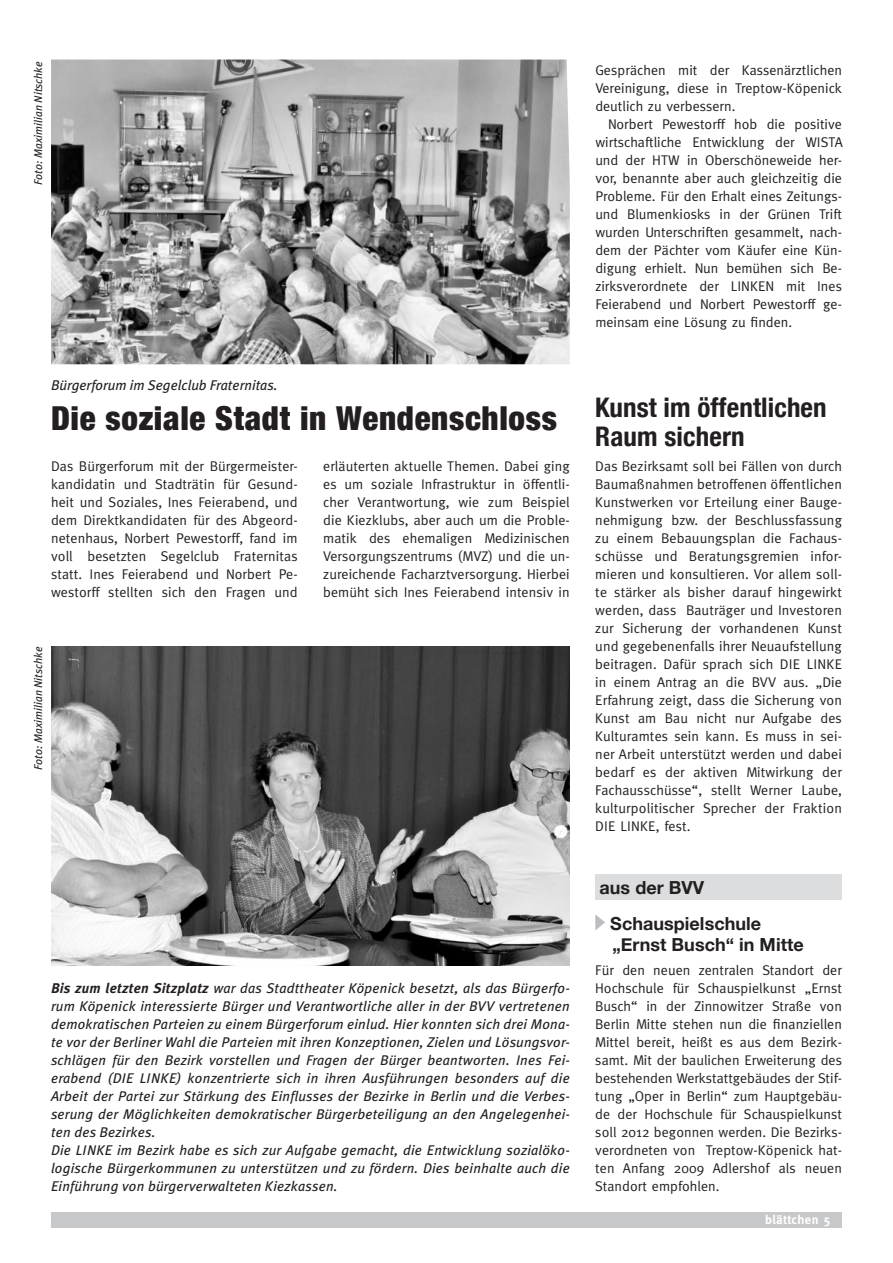
<style>
.page{position:relative;width:893px;height:1263px;background:#fff}
.page>*{position:absolute;margin:0;border:0;box-sizing:border-box;transform-origin:0 0}
.t1{font:900 condensed 33px "Helvetica Neue";letter-spacing:.02em;color:#231f20}
.t2{font:700 condensed 27px/28.5px "Helvetica Neue";letter-spacing:.005em;color:#231f20}
.t3{font:700 18px/20.2px "Helvetica Neue";color:#231f20}
.t4{font:14.1px/18px "Meta";letter-spacing:.005em;color:#231f20;text-align:justify}
.t5{font:italic 14.1px/18px "Meta Plus";letter-spacing:.015em;color:#231f20}
.t6{font:700 12.75px "Meta";letter-spacing:.03em;color:#fff}
.t7{font:italic 11.25px "Meta Plus";letter-spacing:.005em;color:#231f20}
.s1{font-weight:700}
</style>
<div class="page">
<div style="left:51px;top:1212px;width:791px;height:15px;background:#c7c8ca"></div>
<img style="left:51px;top:646px;width:519px;height:319px">
<img style="left:51px;top:60px;width:519px;height:304px">
<svg style="left:595px;top:914px;width:10px;height:16px"></svg>
<div style="left:595px;top:874px;width:247px;height:26px;background:#dcdddf"></div>
<p class="t7" style="left:32px;top:185px;width:125px;rotate:-90deg">Foto: Maximilian Nitschke</p>
<p class="t5" style="left:51px;top:376px;width:228px">Bürgerforum im Segelclub Fraternitas.</p>
<h1 class="t1" style="left:51px;top:398px;width:507px">Die soziale Stadt in Wendenschloss</h1>
<p class="t4" style="left:51px;top:456px;width:248px">Das Bürgerforum mit der Bürgermeister&shy;kandidatin und Stadträtin für Gesund&shy;heit und Soziales, Ines Feierabend, und dem Direktkandidaten für des Abgeord&shy;netenhaus, Norbert Pewestorff, fand im voll besetzten Segelclub Fraternitas statt. Ines Feierabend und Norbert Pe&shy;westorff stellten sich den Fragen und</p>
<p class="t4" style="left:323px;top:457px;width:248px">erläuterten aktuelle Themen. Dabei ging es um soziale Infrastruktur in öffentli&shy;cher Verantwortung, wie zum Beispiel die Kiezklubs, aber auch um die Proble&shy;matik des ehemaligen Medizinischen Versorgungszentrums (MVZ) und die un&shy;zureichende Facharztversorgung. Hierbei bemüht sich Ines Feierabend intensiv in</p>
<p class="t7" style="left:32px;top:770px;width:125px;rotate:-90deg">Foto: Maximilian Nitschke</p>
<p class="t5" style="left:51px;top:979px;width:520px"><span class="s1">Bis zum letzten Sitzplatz</span> war das Stadttheater Köpenick besetzt, als das Bürgerfo&shy;rum Köpenick interessierte Bürger und Verantwortliche aller in der BVV vertretenen demokratischen Parteien zu einem Bürgerforum einlud. Hier konnten sich drei Mona&shy;te vor der Berliner Wahl die Parteien mit ihren Konzeptionen, Zielen und Lösungsvor&shy;schlägen für den Bezirk vorstellen und Fragen der Bürger beantworten. Ines Fei&shy;erabend (DIE LINKE) konzentrierte sich in ihren Ausführungen besonders auf die Arbeit der Partei zur Stärkung des Einflusses der Bezirke in Berlin und die Verbes&shy;serung der Möglichkeiten demokratischer Bürgerbeteiligung an den Angelegenhei&shy;ten des Bezirkes.<br>Die LINKE im Bezirk habe es sich zur Aufgabe gemacht, die Entwicklung sozialöko&shy;logische Bürgerkommunen zu unterstützen und zu fördern. Dies beinhalte auch die Einführung von bürgerverwalteten Kiezkassen.</p>
<p class="t4" style="left:595px;top:61px;width:248px">Gesprächen mit der Kassenärztlichen Vereinigung, diese in Treptow-Köpenick deutlich zu verbessern.</p>
<p class="t4" style="left:595px;top:115px;width:249px;text-align:left;text-indent:13px">Norbert Pewestorff hob die positive wirtschaftliche Entwicklung der WISTA und der HTW in Oberschöneweide her&shy;vor, benannte aber auch gleichzeitig die Probleme. Für den Erhalt eines Zeitungs&shy;und Blumenkiosks in der Grünen Trift wurden Unterschriften gesammelt, nach&shy;dem der Pächter vom Käufer eine Kün&shy;digung erhielt. Nun bemühen sich Be&shy;zirksverordnete der LINKEN mit Ines Feierabend und Norbert Pewestorff ge&shy;meinsam eine Lösung zu finden.</p>
<h2 class="t2" style="left:595px;top:393px;width:233px">Kunst im öffentlichen<br>Raum sichern</h2>
<p class="t4" style="left:595px;top:456px;width:248px">Das Bezirksamt soll bei Fällen von durch Baumaßnahmen betroffenen öffentlichen Kunstwerken vor Erteilung einer Bauge&shy;nehmigung bzw. der Beschlussfassung zu einem Bebauungsplan die Fachaus&shy;schüsse und Beratungsgremien infor&shy;mieren und konsultieren. Vor allem soll&shy;te stärker als bisher darauf hingewirkt werden, dass Bauträger und Investoren zur Sicherung der vorhandenen Kunst und gegebenenfalls ihrer Neuaufstellung beitragen. Dafür sprach sich DIE LINKE in einem Antrag an die BVV aus. „Die Erfahrung zeigt, dass die Sicherung von Kunst am Bau nicht nur Aufgabe des Kulturamtes sein kann. Es muss in sei&shy;ner Arbeit unterstützt werden und dabei bedarf es der aktiven Mitwirkung der Fachausschüsse“, stellt Werner Laube, kulturpolitischer Sprecher der Fraktion DIE LINKE, fest.</p>
<p class="t3" style="left:600px;top:877px;width:95px">aus der BVV</p>
<p class="t3" style="left:610px;top:913px;width:195px">Schauspielschule „Ernst Busch“ in Mitte</p>
<p class="t4" style="left:595px;top:960px;width:248px">Für den neuen zentralen Standort der Hochschule für Schauspielkunst „Ernst Busch“ in der Zinnowitzer Straße von Berlin Mitte stehen nun die finanziellen Mittel bereit, heißt es aus dem Bezirk&shy;samt. Mit der baulichen Erweiterung des bestehenden Werkstattgebäudes der Stif&shy;tung „Oper in Berlin“ zum Hauptgebäu&shy;de der Hochschule für Schauspielkunst soll 2012 begonnen werden. Die Bezirks&shy;verordneten von Treptow-Köpenick hat&shy;ten Anfang 2009 Adlershof als neuen Standort empfohlen.</p>
<p class="t6" style="left:765px;top:1212px;width:67px">blättchen 5</p>
</div>
